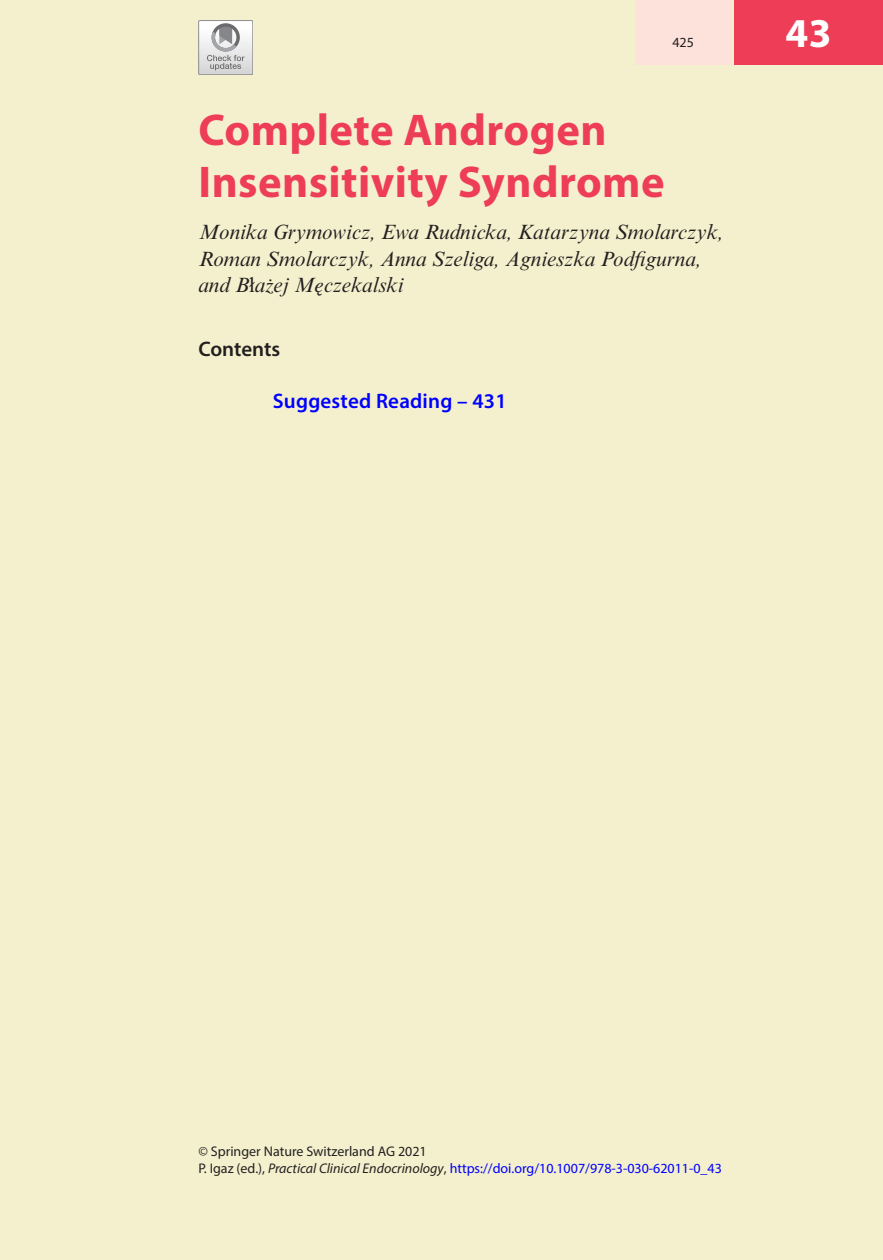
<style>
.page{position:relative;width:883px;height:1260px;background:#f4f0cd}
.page>*{position:absolute;margin:0;border:0;box-sizing:border-box;transform-origin:0 0}
.t1{font:700 44.62px/52.5px "Myriad Pro";letter-spacing:.01em;color:#ee3d56}
.t2{font:700 41.12px "Myriad Pro";color:#fff}
.t3{font:italic 21px/26.2px "Times New Roman MT Std";color:#231f20}
.t4{font:600 21px "Myriad Pro";letter-spacing:.01em;color:#00f}
.t5{font:600 21px "Myriad Pro";letter-spacing:-.005em;color:#231f20}
.t6{font:14px/17.5px "Myriad Pro";color:#231f20}
.s1{font-style:normal}
.s2{font-family:"STIX General"}
.s3{font-style:italic}
.s4{color:#00f}
</style>
<div class="page">
<div style="left:635px;top:0;width:97px;height:64px;background:#fde1db"></div>
<div style="left:734px;top:0;width:149px;height:64px;background:#ee3d56"></div>
<img style="left:200px;top:22px;width:51px;height:51px">
<div style="left:198px;top:20px;width:55px;height:55px;border:1px solid #8c8e91"></div>
<svg style="left:207px;top:23px;width:37px;height:47px"></svg>
<p class="t6" style="left:673px;top:33px;width:23px">425</p>
<h1 class="t1" style="left:198px;top:102px;width:468px">Complete Androgen<br>Insensitivity Syndrome</h1>
<h3 class="t3" style="left:198px;top:219px;width:527px">Monika Grymowicz, Ewa Rudnicka, Katarzyna Smolarczyk,<br>Roman Smolarczyk, Anna Szeliga, Agnieszka Podfigurna, and B<span class="s1">ł</span>a<span class="s2">ż</span>ej M<span class="s2">ę</span>czekalski</h3>
<h3 class="t5" style="left:198px;top:335px;width:83px">Contents</h3>
<h3 class="t4" style="left:273px;top:388px;width:235px">Suggested Reading – 431</h3>
<h2 class="t2" style="left:786px;top:6px;width:48px">43</h2>
<p class="t6" style="left:198px;top:1142px;width:525px">© Springer Nature Switzerland AG 2021<br>P. Igaz (ed.), <span class="s3">Practical Clinical Endocrinology</span>, <span class="s4">https://doi.org/10.1007/978-3-030-62011-0_43</span></p>
</div>
